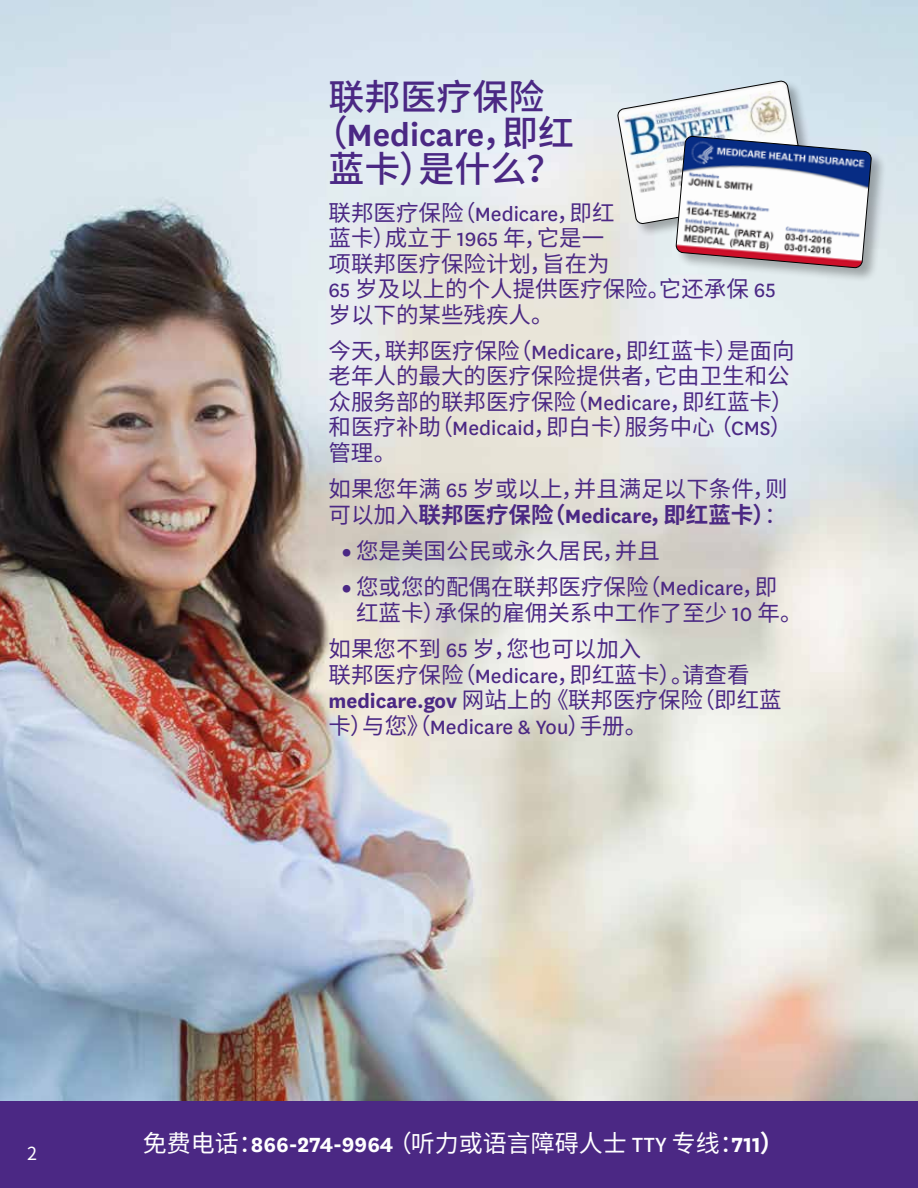
<style>
.page{position:relative;width:918px;height:1188px;background:#fff}
.page>*{position:absolute;margin:0;border:0;box-sizing:border-box;transform-origin:0 0}
.t1{font:500 36px/36px "Noto Sans CJ Ksc";color:#4b2884;text-align:center}
.t2{font:24px "Noto Sans CJ Ksc";color:#fff}
.t3{font:22.5px/25.5px "Noto Sans CJ Ksc";color:#4b2884}
.t4{font:18px "Noto Sans CJ Ksc";color:#fff}
.s1{font-family:"National";font-weight:600}
.s2{font-family:"National"}
.s3{font-weight:700}
.s4{font-family:"National";font-weight:700}
.s5{font-family:"National";font-weight:900}
</style>
<div class="page">
<img style="left:0;top:0;width:918px;height:1101px">
<div style="left:675px;top:135px;width:211px;height:148px;background:#000;opacity:.3"></div>
<svg style="left:617px;top:81px;width:255px;height:187px"></svg>
<div style="left:0;top:1101px;width:918px;height:87px;background:#4b2884"></div>
<h2 class="t1" style="left:312px;top:79px;width:264px">联邦医疗保险（<span class="s1">Medicare</span>，即红蓝卡）是什么？</h2>
<p class="t3" style="left:328px;top:200px;width:449px">联邦医疗保险（<span class="s2">Medicare</span>，即红<br>蓝卡）成立于 <span class="s2">1965</span> 年，它是一<br>项联邦医疗保险计划，旨在为<br><span class="s2">65</span> 岁及以上的个人提供医疗保险。它还承保 <span class="s2">65</span>岁以下的某些残疾人。</p>
<p class="t3" style="left:328px;top:338px;width:468px">今天，联邦医疗保险（<span class="s2">Medicare</span>，即红蓝卡）是面向老年人的最大的医疗保险提供者，它由卫生和公众服务部的联邦医疗保险（<span class="s2">Medicare</span>，即红蓝卡）和医疗补助（<span class="s2">Medicaid</span>，即白卡）服务中心（<span class="s2">CMS</span>）管理。</p>
<p class="t3" style="left:328px;top:477px;width:461px">如果您年满 <span class="s2">65</span> 岁或以上，并且满足以下条件，则可以加入<span class="s3">联邦医疗保险（</span><span class="s4">Medicare</span><span class="s3">，即红蓝卡）</span>：</p>
<p class="t3" style="left:342px;top:538px;width:319px"><span class="s5">•</span> 您是美国公民或永久居民，并且</p>
<p class="t3" style="left:356px;top:575px;width:448px;text-indent:-14px"><span class="s5">•</span> 您或您的配偶在联邦医疗保险（<span class="s2">Medicare</span>，即红蓝卡）承保的雇佣关系中工作了至少 <span class="s2">10</span> 年。</p>
<p class="t3" style="left:328px;top:637px;width:455px">如果您不到 <span class="s2">65</span> 岁，您也可以加入<br>联邦医疗保险（<span class="s2">Medicare</span>，即红蓝卡）。请查看<span class="s4">medicare.gov</span> 网站上的《联邦医疗保险（即红蓝卡）与您》（<span class="s2">Medicare &amp; You</span>）手册。</p>
<p class="t4" style="left:27px;top:1143px;width:11px">2</p>
<p class="t2" style="left:143px;top:1130px;width:642px">免费电话：<span class="s4">866-274-9964</span> （听力或语言障碍人士 <span class="s2">TTY</span> 专线：<span class="s4">711</span><span class="s3">）</span></p>
</div>
